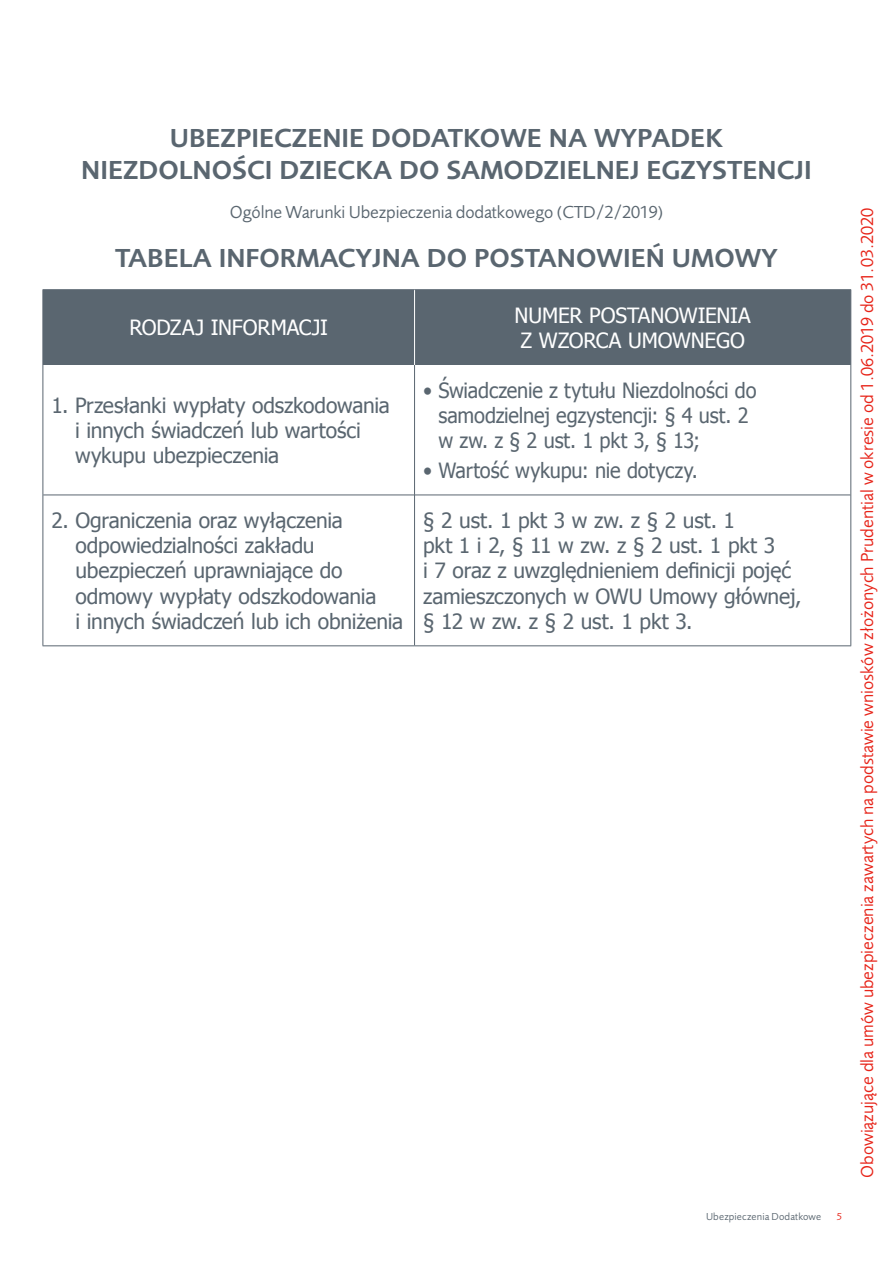
<style>
.page{position:relative;width:893px;height:1263px;background:#fff}
.page>*{position:absolute;margin:0;border:0;box-sizing:border-box;transform-origin:0 0}
.t1{font:600 27px/32.4px "Pru Sans OT2";color:#5a6670;text-align:center}
.t2{font:21px/25.2px "Tahoma";letter-spacing:-.01em;color:#5a6670}
.t3{font:21px/25.2px "Tahoma";letter-spacing:-.01em;color:#5a6670;scale:.95 1}
.t4{font:21px/25.2px "Tahoma";letter-spacing:-.01em;color:#fff}
.t5{font:18px "Pru Sans OT2";color:#e72419}
.t6{font:18px "Pru Sans OT2";letter-spacing:-.01em;color:#5a6670}
.t7{font:10.5px "Pru Sans OT2";letter-spacing:.01em;color:#5a6670}
.t8{font:10.5px "Pru Sans OT2";color:#e72419}
</style>
<div class="page">
<div style="left:44px;top:290px;width:806px;height:75px;background:#5a6670"></div>
<hr style="left:43px;top:495px;width:371px;height:1px;background:#5a6670">
<hr style="left:415px;top:495px;width:435px;height:1px;background:#5a6670">
<hr style="left:43px;top:645px;width:372px;height:1px;background:#5a6670">
<hr style="left:415px;top:645px;width:436px;height:1px;background:#5a6670">
<hr style="left:43px;top:289px;width:372px;height:1px;background:#5a6670">
<hr style="left:43px;top:290px;width:1px;height:75px;background:#5a6670">
<hr style="left:415px;top:289px;width:436px;height:1px;background:#5a6670">
<hr style="left:850px;top:290px;width:1px;height:75px;background:#5a6670">
<hr style="left:43px;top:365px;width:1px;height:130px;background:#5a6670">
<hr style="left:414px;top:365px;width:1px;height:130px;background:#5a6670">
<hr style="left:850px;top:365px;width:1px;height:130px;background:#5a6670">
<hr style="left:43px;top:495px;width:1px;height:150px;background:#5a6670">
<hr style="left:414px;top:495px;width:1px;height:150px;background:#5a6670">
<hr style="left:850px;top:495px;width:1px;height:150px;background:#5a6670">
<hr style="left:414px;top:290px;width:1px;height:75px;background:#fff">
<p class="t1" style="left:81px;top:122px;width:732px">UBEZPIECZENIE DODATKOWE NA WYPADEK<br>NIEZDOLNOŚCI DZIECKA DO SAMODZIELNEJ EGZYSTENCJI</p>
<p class="t6" style="left:230px;top:201px;width:435px">Ogólne Warunki Ubezpieczenia dodatkowego (CTD/2/2019)</p>
<p class="t1" style="left:115px;top:242px;width:664px">TABELA INFORMACYJNA DO POSTANOWIEŃ UMOWY</p>
<p class="t4" style="left:129px;top:314px;width:200px">RODZAJ INFORMACJI</p>
<p class="t2" style="left:75px;top:392px;width:316px;text-indent:-24px">1. Przesłanki wypłaty odszkodowania i innych świadczeń lub wartości wykupu ubezpieczenia</p>
<p class="t4" style="left:515px;top:302px;width:238px">NUMER POSTANOWIENIA<br>Z WZORCA UMOWNEGO</p>
<p class="t3" style="left:438px;top:377px;width:337px;text-indent:-15px">• Świadczenie z tytułu Niezdolności do samodzielnej egzystencji: § 4 ust. 2 w zw. z § 2 ust. 1 pkt 3, § 13;</p>
<p class="t3" style="left:423px;top:457px;width:291px">• Wartość wykupu: nie dotyczy.</p>
<p class="t2" style="left:75px;top:507px;width:329px;text-indent:-24px">2. Ograniczenia oraz wyłączenia odpowiedzialności zakładu ubezpieczeń uprawniające do odmowy wypłaty odszkodowania<br>i innych świadczeń lub ich obniżenia</p>
<p class="t2" style="left:423px;top:507px;width:380px">§ 2 ust. 1 pkt 3 w zw. z § 2 ust. 1<br>pkt 1 i 2, § 11 w zw. z § 2 ust. 1 pkt 3<br>i 7 oraz z uwzględnieniem definicji pojęć zamieszczonych w OWU Umowy głównej, § 12 w zw. z § 2 ust. 1 pkt 3.</p>
<p class="t7" style="left:706px;top:1211px;width:117px">Ubezpieczenia Dodatkowe</p>
<p class="t8" style="left:837px;top:1211px;width:7px">5</p>
<p class="t5" style="left:856px;top:1178px;width:971px;rotate:-90deg">Obowiązujące dla umów ubezpieczenia zawartych na podstawie wniosków złożonych Prudential w okresie od 1.06.2019 do 31.03.2020</p>
</div>
